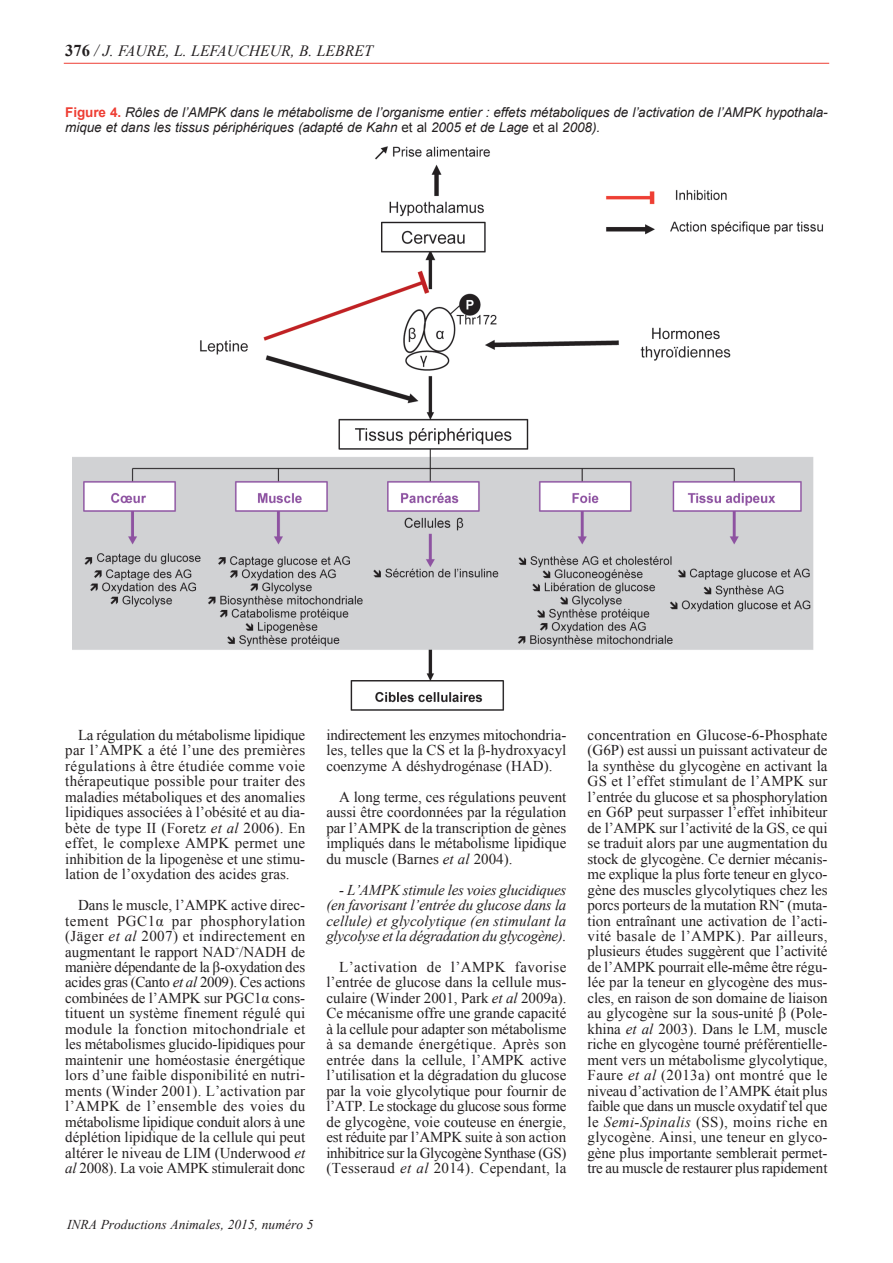
<style>
.page{position:relative;width:893px;height:1263px;background:#fff}
.page>*{position:absolute;margin:0;border:0;box-sizing:border-box;transform-origin:0 0}
.t1{font:italic 15.75px "Times New Roman";color:#231f20}
.t2{font:15px/15.5px "Times New Roman";color:#231f20;text-align:justify}
.t3{font:italic 15px/15.5px "Times New Roman";letter-spacing:-.02em;color:#231f20;text-align:justify}
.t4{font:italic 13.5px/15px "Arial";letter-spacing:-.005em;color:#231f20}
.t5{font:italic 13.5px "Times New Roman";color:#231f20}
.s1{font-weight:700;font-style:normal;font-size:16.5px}
.s2{font-size:16.5px}
.s3{font-weight:700;font-style:normal;color:#ee3e34}
.s4{font-style:normal}
.s5{font-style:italic}
</style>
<div class="page">
<hr style="left:64px;top:63px;width:765px;height:1px;background:#ee3e34">
<img style="left:72px;top:146px;width:751px;height:565px">
<p class="t1" style="left:65px;top:42px;width:309px"><span class="s1">376</span> <span class="s2">/</span> J. FAURE, L. LEFAUCHEUR, B. LEBRET</p>
<p class="t4" style="left:65px;top:105px;width:763px"><span class="s3">Figure 4.</span> Rôles de l’AMPK dans le métabolisme de l’organisme entier : effets métaboliques de l’activation de l’AMPK hypothala&shy;mique et dans les tissus périphériques (adapté de Kahn <span class="s4">et al</span> 2005 et de Lage <span class="s4">et al</span> 2008).</p>
<p class="t2" style="left:65px;top:727px;width:241px;text-indent:13px">La régulation du métabolisme lipidique par l’AMPK a été l’une des premières régulations à être étudiée comme voie thérapeutique possible pour traiter des maladies métaboliques et des anomalies lipidiques associées à l’obésité et au dia&shy;bète de type II (Foretz <span class="s5">et al</span> 2006). En effet, le complexe AMPK permet une inhibition de la lipogenèse et une stimu&shy;lation de l’oxydation des acides gras.</p>
<p class="t2" style="left:65px;top:897px;width:241px;text-indent:13px">Dans le muscle, l’AMPK active direc&shy;tement PGC1α par phosphorylation (Jäger <span class="s5">et al</span> 2007) et indirectement en augmentant le rapport NAD<sup>+</sup>/NADH de manière dépendante de la β-oxydation des acides gras (Canto <span class="s5">et al</span> 2009). Ces actions combinées de l’AMPK sur PGC1α cons&shy;tituent un système finement régulé qui module la fonction mitochondriale et les métabolismes glucido-lipidiques pour maintenir une homéostasie énergétique lors d’une faible disponibilité en nutri&shy;ments (Winder 2001). L’activation par l’AMPK de l’ensemble des voies du métabolisme lipidique conduit alors à une déplétion lipidique de la cellule qui peut altérer le niveau de LIM (Underwood <span class="s5">et al</span> 2008). La voie AMPK stimulerait donc</p>
<p class="t2" style="left:326px;top:727px;width:241px">indirectement les enzymes mitochondria&shy;les, telles que la CS et la β-hydroxyacyl coenzyme A déshydrogénase (HAD).</p>
<p class="t2" style="left:326px;top:789px;width:241px;text-indent:13px">A long terme, ces régulations peuvent aussi être coordonnées par la régulation par l’AMPK de la transcription de gènes impliqués dans le métabolisme lipidique du muscle (Barnes <span class="s5">et al</span> 2004).</p>
<p class="t3" style="left:326px;top:882px;width:241px;text-indent:13px">- L’AMPK stimule les voies glucidiques (en favorisant l’entrée du glucose dans la cellule) et glycolytique (en stimulant la glycolyse et la dégradation du glycogène).</p>
<p class="t2" style="left:326px;top:959px;width:241px;text-indent:13px">L’activation de l’AMPK favorise l’entrée de glucose dans la cellule mus&shy;culaire (Winder 2001, Park <span class="s5">et al</span> 2009a).<br>Ce mécanisme offre une grande capacité à la cellule pour adapter son métabolisme à sa demande énergétique. Après son entrée dans la cellule, l’AMPK active l’utilisation et la dégradation du glucose par la voie glycolytique pour fournir de l’ATP. Le stockage du glucose sous forme de glycogène, voie couteuse en énergie, est réduite par l’AMPK suite à son action inhibitrice sur la Glycogène Synthase (GS) (Tesseraud <span class="s5">et al</span> 2014). Cependant, la</p>
<p class="t5" style="left:67px;top:1217px;width:248px">INRA Productions Animales, 2015, numéro 5</p>
<p class="t2" style="left:588px;top:727px;width:241px">concentration en Glucose-6-Phosphate (G6P) est aussi un puissant activateur de la synthèse du glycogène en activant la GS et l’effet stimulant de l’AMPK sur l’entrée du glucose et sa phosphorylation en G6P peut surpasser l’effet inhibiteur de l’AMPK sur l’activité de la GS, ce qui se traduit alors par une augmentation du stock de glycogène. Ce dernier mécanis&shy;me explique la plus forte teneur en glyco&shy;gène des muscles glycolytiques chez les porcs porteurs de la mutation RN- (muta&shy;tion entraînant une activation de l’acti&shy;vité basale de l’AMPK). Par ailleurs, plusieurs études suggèrent que l’activité de l’AMPK pourrait elle-même être régu&shy;lée par la teneur en glycogène des mus&shy;cles, en raison de son domaine de liaison au glycogène sur la sous-unité β (Pole&shy;khina <span class="s5">et al</span> 2003). Dans le LM, muscle riche en glycogène tourné préférentielle&shy;ment vers un métabolisme glycolytique, Faure <span class="s5">et al</span> (2013a) ont montré que le niveau d’activation de l’AMPK était plus faible que dans un muscle oxydatif tel que le <span class="s5">Semi-Spinalis</span> (SS), moins riche en glycogène. Ainsi, une teneur en glyco&shy;gène plus importante semblerait permet&shy;tre au muscle de restaurer plus rapidement</p>
</div>
